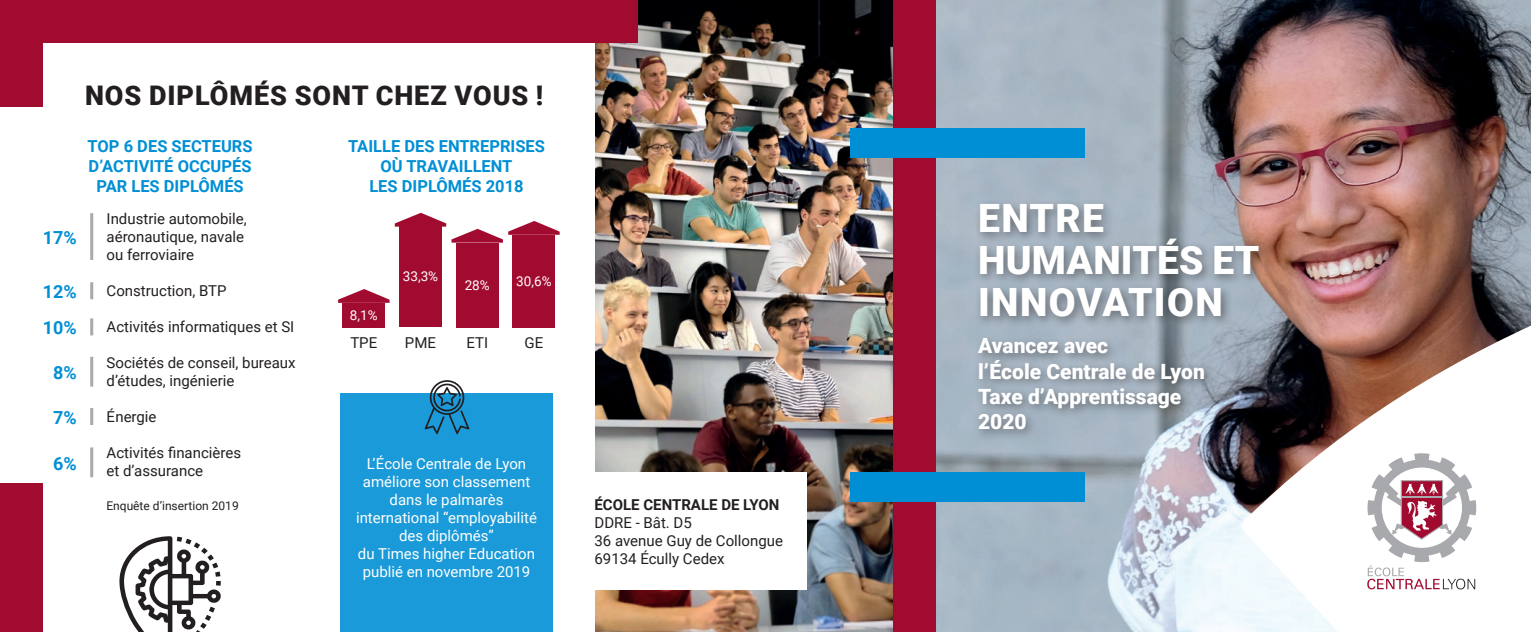
<style>
.page{position:relative;width:1531px;height:632px;background:#fff}
.page>*{position:absolute;margin:0;border:0;box-sizing:border-box;transform-origin:0 0}
.t1{font:900 39px/42px "Roboto";letter-spacing:.02em;color:#fff}
.t2{font:900 27px "Roboto";letter-spacing:.035em;color:#231f20}
.t3{font:900 21px/25.2px "Roboto";color:#fff}
.t4{font:700 18px/36px "Roboto";color:#008fd5}
.t5{font:700 16.5px/19.8px "Roboto";color:#008fd5;text-align:center}
.t6{font:15px/18px "Roboto";color:#231f20}
.t7{font:15px/18px "Roboto";color:#fff;text-align:center}
.t8{font:700 15px "Roboto";color:#231f20}
.t9{font:13.5px "Roboto";color:#fff}
.t10{font:12px "Roboto";color:#231f20}
</style>
<div class="page">
<div style="left:340px;top:393px;width:213px;height:238px;background:#1a9ad9"></div>
<img style="left:595px;top:0;width:298px;height:631px">
<div style="left:594px;top:472px;width:213px;height:117px;background:#fff"></div>
<svg style="left:425px;top:380px;width:44px;height:54px"></svg>
<div style="left:0;top:0;width:43px;height:106px;background:#a10b30"></div>
<div style="left:0;top:0;width:638px;height:43px;background:#a10b30"></div>
<div style="left:0;top:483px;width:43px;height:148px;background:#a10b30"></div>
<div style="left:850px;top:472px;width:43px;height:30px;background:#008fd5"></div>
<div style="left:850px;top:128px;width:43px;height:29px;background:#008fd5"></div>
<hr style="left:90px;top:213px;width:3px;height:47px;background:#a8a9ad">
<hr style="left:90px;top:282px;width:3px;height:17px;background:#a8a9ad">
<hr style="left:90px;top:318px;width:3px;height:17px;background:#a8a9ad">
<hr style="left:90px;top:356px;width:3px;height:30px;background:#a8a9ad">
<hr style="left:90px;top:408px;width:3px;height:17px;background:#a8a9ad">
<hr style="left:90px;top:447px;width:3px;height:30px;background:#a8a9ad">
<svg style="left:119px;top:536px;width:102px;height:95px"></svg>
<div style="left:399px;top:226px;width:43px;height:101px;background:#a10b30"></div>
<div style="left:513px;top:235px;width:42px;height:92px;background:#a10b30"></div>
<div style="left:456px;top:242px;width:42px;height:85px;background:#a10b30"></div>
<svg style="left:395px;top:213px;width:165px;height:29px"></svg>
<img style="left:935px;top:0;width:596px;height:631px">
<svg style="left:1239px;top:325px;width:292px;height:306px"></svg>
<svg style="left:1367px;top:452px;width:109px;height:137px"></svg>
<hr style="left:1401px;top:496px;width:41px;height:1px;background:#a8a9ad">
<div style="left:893px;top:0;width:42px;height:631px;background:#a10b30"></div>
<div style="left:893px;top:472px;width:191px;height:30px;background:#008fd5"></div>
<div style="left:893px;top:128px;width:191px;height:29px;background:#008fd5"></div>
<div style="left:973px;top:198px;width:298px;height:243px;background:#231f20;opacity:.5"></div>
<div style="left:342px;top:303px;width:43px;height:24px;background:#a10b30"></div>
<svg style="left:338px;top:289px;width:51px;height:14px"></svg>
<p class="t4" style="left:43px;top:219px;width:35px">17%</p>
<p class="t4" style="left:43px;top:273px;width:35px">12%<br>10%</p>
<p class="t4" style="left:53px;top:354px;width:25px">8%</p>
<p class="t4" style="left:53px;top:399px;width:25px">7%</p>
<p class="t4" style="left:53px;top:444px;width:25px">6%</p>
<h2 class="t2" style="left:85px;top:77px;width:460px">NOS DIPLÔMÉS SONT CHEZ VOUS !</h2>
<p class="t5" style="left:88px;top:135px;width:166px">TOP 6 DES SECTEURS<br>D’ACTIVITÉ OCCUPÉS<br>PAR LES DIPLÔMÉS</p>
<p class="t5" style="left:348px;top:135px;width:198px">TAILLE DES ENTREPRISES<br>OÙ TRAVAILLENT<br>LES DIPLÔMÉS 2018</p>
<p class="t6" style="left:107px;top:209px;width:142px">Industrie automobile, aéronautique, navale ou ferroviaire</p>
<p class="t6" style="left:107px;top:281px;width:122px">Construction, BTP</p>
<p class="t6" style="left:107px;top:317px;width:189px">Activités informatiques et SI</p>
<p class="t6" style="left:107px;top:353px;width:191px">Sociétés de conseil, bureaux d’études, ingénierie</p>
<p class="t6" style="left:107px;top:407px;width:51px">Énergie</p>
<p class="t6" style="left:107px;top:443px;width:136px">Activités financières et d’assurance</p>
<p class="t10" style="left:106px;top:497px;width:134px">Enquête d’insertion 2019</p>
<p class="t9" style="left:350px;top:305px;width:29px">8,1%</p>
<p class="t6" style="left:350px;top:333px;width:28px">TPE</p>
<p class="t9" style="left:403px;top:267px;width:37px">33,3%</p>
<p class="t6" style="left:405px;top:333px;width:33px">PME</p>
<p class="t9" style="left:465px;top:275px;width:27px">28%</p>
<p class="t6" style="left:466px;top:333px;width:23px">ETI</p>
<p class="t9" style="left:516px;top:271px;width:37px">30,6%</p>
<p class="t6" style="left:524px;top:333px;width:20px">GE</p>
<p class="t7" style="left:356px;top:453px;width:182px">L’École Centrale de Lyon améliore son classement dans le palmarès international “employabilité des diplômés”<br>du Times higher Education publié en novembre 2019</p>
<p class="t8" style="left:594px;top:493px;width:186px">ÉCOLE CENTRALE DE LYON</p>
<p class="t6" style="left:594px;top:512px;width:190px">DDRE - Bât. D5<br>36 avenue Guy de Collongue<br>69134 Écully Cedex</p>
<h1 class="t1" style="left:978px;top:196px;width:283px">ENTRE<br>HUMANITÉS ET<br>INNOVATION</h1>
<h3 class="t3" style="left:978px;top:332px;width:228px">Avancez avec<br>l’École Centrale de Lyon<br>Taxe d’Apprentissage<br>2020</h3>
</div>
